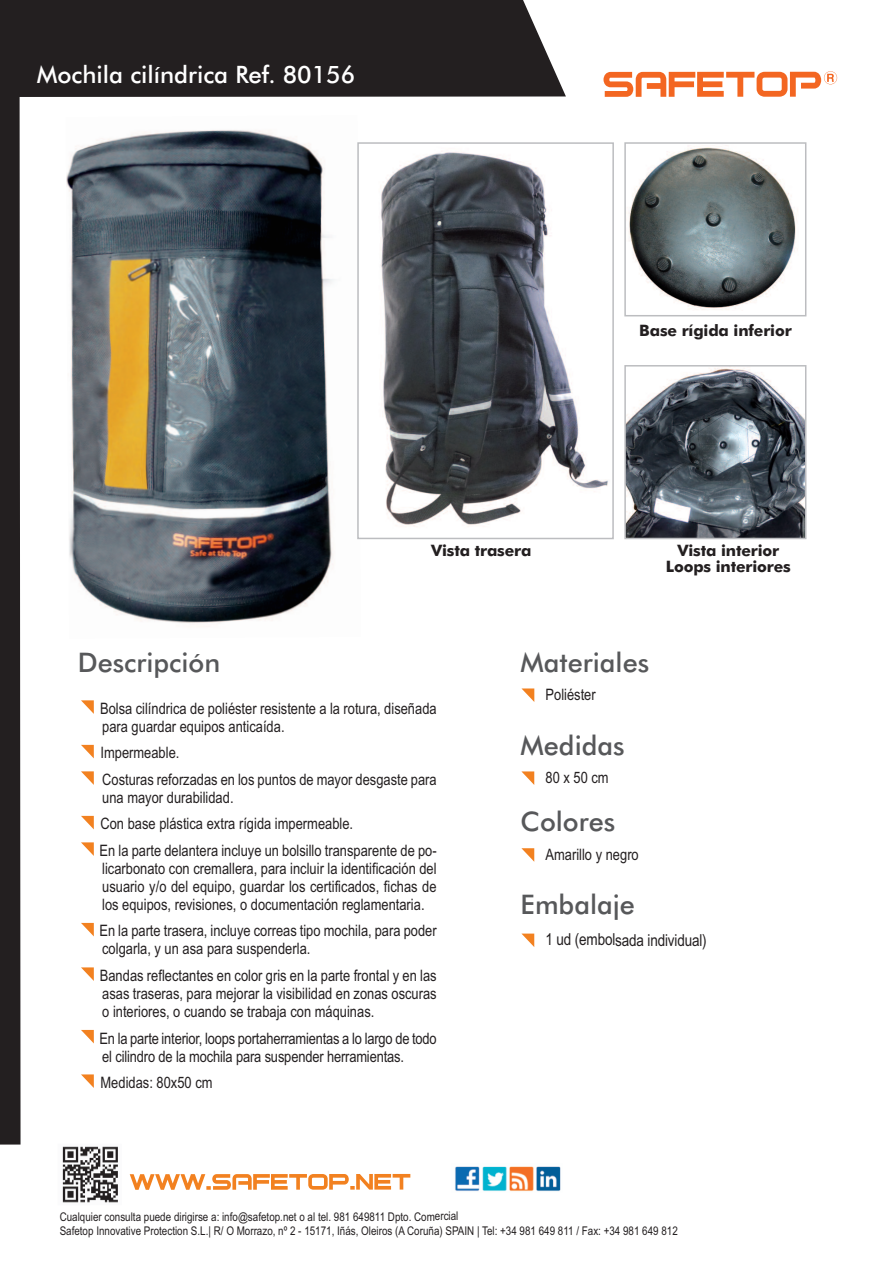
<style>
.page{position:relative;width:893px;height:1263px;background:#fff}
.page>*{position:absolute;margin:0;border:0;box-sizing:border-box;transform-origin:0 0}
.t1{font:500 27px "Futura BT";color:#57585a}
.t2{font:500 24px "Futura BT";color:#fff}
.t3{font:16.5px "Arial Narrow";letter-spacing:-.01em;color:#231f20}
.t4{font:15.75px/18px "Arial Narrow";color:#231f20}
.t5{font:700 15.75px/16px "Futura BT";letter-spacing:-.01em;color:#231f20;text-align:center}
.t6{font:12px/14.2px "Arial Narrow";color:#231f20}
</style>
<div class="page">
<img style="left:66px;top:130px;width:295px;height:493px">
<div style="left:21px;top:0;width:545px;height:97px;background:#231f20"></div>
<svg style="left:81px;top:700px;width:13px;height:14px"></svg>
<svg style="left:81px;top:745px;width:13px;height:13px"></svg>
<svg style="left:81px;top:771px;width:13px;height:14px"></svg>
<svg style="left:81px;top:816px;width:13px;height:13px"></svg>
<svg style="left:81px;top:1074px;width:13px;height:14px"></svg>
<svg style="left:81px;top:842px;width:13px;height:14px"></svg>
<svg style="left:81px;top:923px;width:13px;height:13px"></svg>
<svg style="left:81px;top:967px;width:13px;height:14px"></svg>
<svg style="left:81px;top:1030px;width:13px;height:13px"></svg>
<svg style="left:130px;top:1174px;width:280px;height:16px"></svg>
<img style="left:62px;top:1146px;width:56px;height:57px">
<svg style="left:603px;top:71px;width:234px;height:26px"></svg>
<img style="left:455px;top:1166px;width:106px;height:25px">
<svg style="left:521px;top:688px;width:13px;height:14px"></svg>
<svg style="left:521px;top:771px;width:13px;height:14px"></svg>
<svg style="left:521px;top:848px;width:13px;height:14px"></svg>
<svg style="left:521px;top:933px;width:13px;height:14px"></svg>
<div style="left:0;top:0;width:21px;height:1144px;background:#231f20"></div>
<img style="left:360px;top:145px;width:248px;height:389px">
<div style="left:357px;top:142px;width:257px;height:397px;border:2px solid #bcbdc0"></div>
<img style="left:628px;top:147px;width:170px;height:163px">
<div style="left:624px;top:142px;width:182px;height:174px;border:2px solid #bcbdc0"></div>
<img style="left:627px;top:368px;width:176px;height:168px">
<div style="left:624px;top:365px;width:182px;height:174px;border:2px solid #bcbdc0"></div>
<h2 class="t2" style="left:37px;top:61px;width:320px">Mochila cilíndrica Ref. 80156</h2>
<p class="t5" style="left:639px;top:323px;width:154px">Base rígida inferior</p>
<p class="t5" style="left:431px;top:542px;width:102px">Vista trasera</p>
<p class="t5" style="left:666px;top:542px;width:127px">Vista interior<br>Loops interiores</p>
<h1 class="t1" style="left:78px;top:646px;width:144px">Descripción</h1>
<h1 class="t1" style="left:521px;top:646px;width:130px">Materiales</h1>
<p class="t4" style="left:546px;top:685px;width:52px">Poliéster</p>
<h1 class="t1" style="left:521px;top:729px;width:106px">Medidas</h1>
<p class="t4" style="left:545px;top:768px;width:65px">80 x 50 cm</p>
<p class="t4" style="left:100px;top:699px;width:338px">Bolsa cilíndrica de poliéster resistente a la rotura, diseñada para guardar equipos anticaída.</p>
<p class="t4" style="left:100px;top:740px;width:338px;line-height:26.5px">Impermeable.<br>Costuras reforzadas en los puntos de mayor desgaste para</p>
<p class="t4" style="left:100px;top:784px;width:339px;line-height:26.5px">una mayor durabilidad.<br>Con base plástica extra rígida impermeable.<br>En la parte delantera incluye un bolsillo transparente de po-</p>
<p class="t4" style="left:102px;top:859px;width:336px;text-align:justify">licarbonato con cremallera, para incluir la identificación del usuario y/o del equipo, guardar los certificados, fichas de los equipos, revisiones, o documentación reglamentaria.</p>
<p class="t4" style="left:99px;top:922px;width:339px">En la parte trasera, incluye correas tipo mochila, para poder colgarla, y un asa para suspenderla.</p>
<p class="t4" style="left:100px;top:966px;width:338px;text-align:justify">Bandas reflectantes en color gris en la parte frontal y en las asas traseras, para mejorar la visibilidad en zonas oscuras o interiores, o cuando se trabaja con máquinas.</p>
<p class="t4" style="left:99px;top:1029px;width:339px">En la parte interior, loops portaherramientas a lo largo de todo el cilindro de la mochila para suspender herramientas.</p>
<p class="t4" style="left:101px;top:1073px;width:114px">Medidas: 80x50 cm</p>
<h1 class="t1" style="left:521px;top:806px;width:96px">Colores</h1>
<p class="t4" style="left:545px;top:845px;width:95px">Amarillo y negro</p>
<h1 class="t1" style="left:521px;top:889px;width:116px">Embalaje</h1>
<p class="t3" style="left:546px;top:930px;width:163px">1 ud (embolsada individual)</p>
<p class="t6" style="left:60px;top:1209px;width:620px">Cualquier consulta puede dirigirse a: info@safetop.net o al tel. 981 649811 Dpto. Comercial<br>Safetop Innovative Protection S.L.| R/ O Morrazo, nº 2 - 15171, Iñás, Oleiros (A Coruña) SPAIN | Tel: +34 981 649 811 / Fax: +34 981 649 812</p>
</div>
